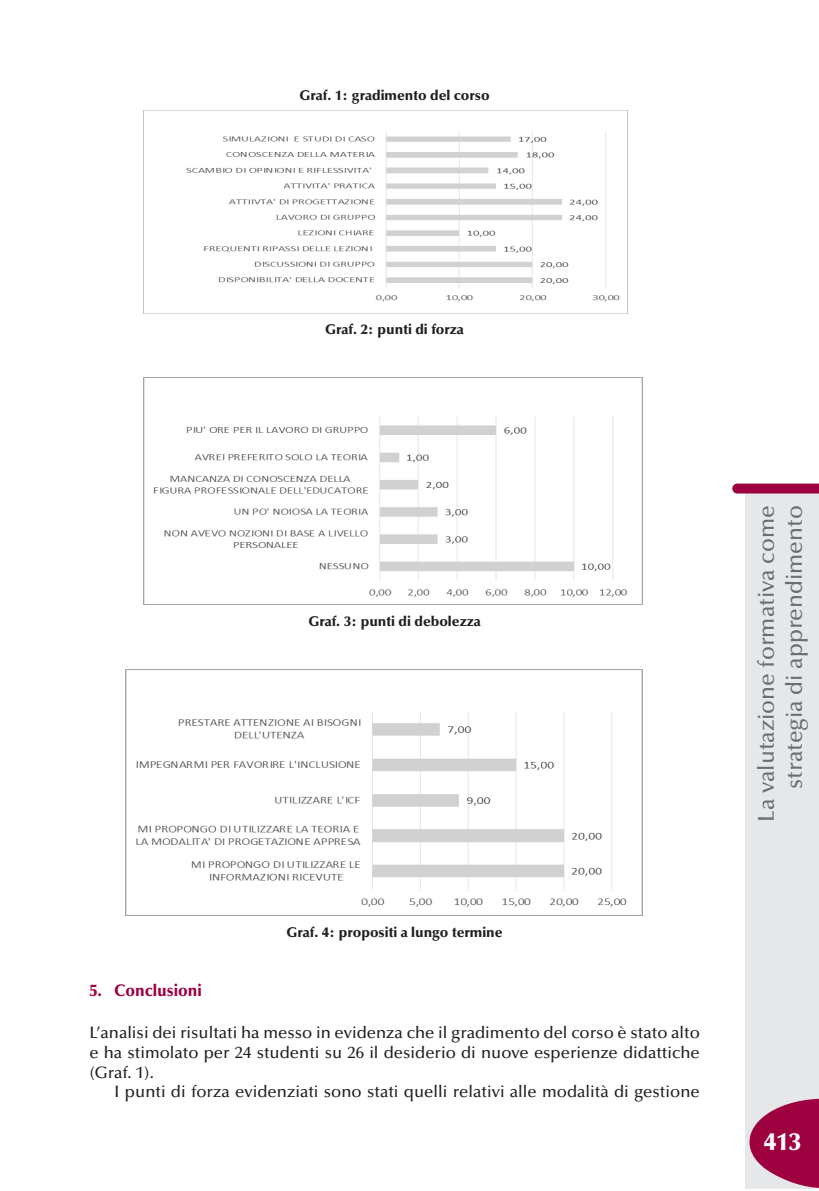
<style>
.page{position:relative;width:819px;height:1191px;background:#fff}
.page>*{position:absolute;margin:0;border:0;box-sizing:border-box;transform-origin:0 0}
.t1{font:900 24.5px "Optima";color:#fff}
.t2{font:500 22.75px/28px "Optima";color:#6c6d70;text-align:right}
.t3{font:500 16.62px/19.6px "Optima";color:#231f20;text-align:justify}
.t4{font:900 16.62px "Optima";color:#9d0140;scale:.95 1}
.t5{font:900 14px "Optima";color:#231f20}
</style>
<div class="page">
<img style="left:144px;top:131px;width:483px;height:183px">
<img style="left:144px;top:378px;width:498px;height:227px">
<img style="left:125px;top:670px;width:518px;height:245px">
<div style="left:745px;top:491px;width:74px;height:697px;background:#e6e7e9"></div>
<svg style="left:732px;top:483px;width:87px;height:10px"></svg>
<svg style="left:749px;top:1098px;width:70px;height:90px"></svg>
<p class="t5" style="left:299px;top:90px;width:191px">Graf. 1: gradimento del corso</p>
<p class="t5" style="left:325px;top:324px;width:140px">Graf. 2: punti di forza</p>
<p class="t5" style="left:308px;top:615px;width:174px">Graf. 3: punti di debolezza</p>
<p class="t5" style="left:286px;top:927px;width:217px">Graf. 4: propositi a lungo termine</p>
<p class="t4" style="left:89px;top:983px;width:120px">5. Conclusioni</p>
<p class="t3" style="left:89px;top:1024px;width:612px">L’analisi dei risultati ha messo in evidenza che il gradimento del corso è stato alto e ha stimolato per 24 studenti su 26 il desiderio di nuove esperienze didattiche (Graf. 1).</p>
<p class="t3" style="left:114px;top:1083px;width:587px">I punti di forza evidenziati sono stati quelli relativi alle modalità di gestione</p>
<h2 class="t2" style="left:754px;top:821px;width:318px;rotate:-90deg">La valutazione formativa come strategia di apprendimento</h2>
<h1 class="t1" style="left:764px;top:1131px;width:38px">413</h1>
</div>
